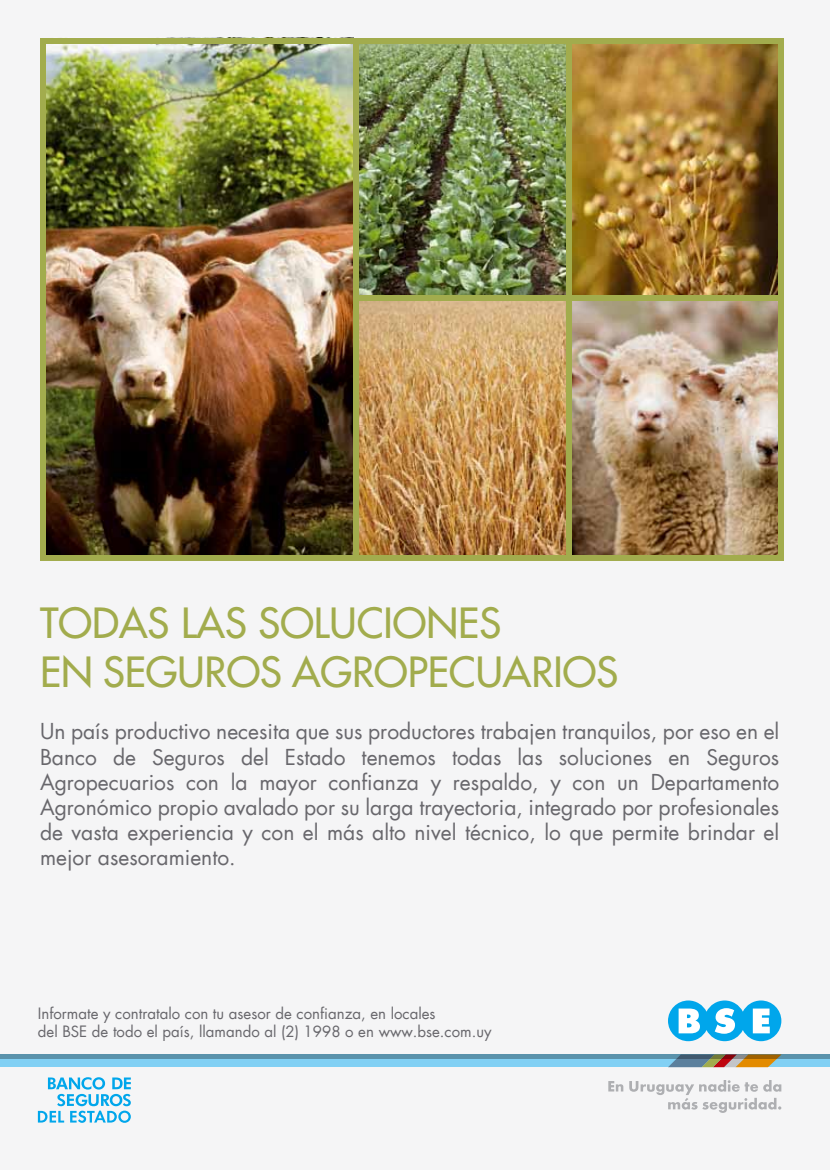
<style>
.page{position:relative;width:830px;height:1170px;background:#fff}
.page>*{position:absolute;margin:0;border:0;box-sizing:border-box;transform-origin:0 0}
.t1{font:40.5px/48.6px "Futura";color:#a2ac4d}
.t2{font:21px/25.2px "Futura";color:#68676c;text-align:justify}
.t3{font:15px/18px "Futura";color:#68676c}
</style>
<div class="page">
<div style="left:0;top:0;width:829px;height:1169px;background:#f5f5f6"></div>
<svg style="left:38px;top:1077px;width:93px;height:45px"></svg>
<svg style="left:668px;top:1000px;width:113px;height:41px"></svg>
<svg style="left:608px;top:1080px;width:173px;height:32px"></svg>
<div style="left:0;top:1054px;width:829px;height:13px;background:#81d0f4"></div>
<svg style="left:667px;top:1058px;width:114px;height:9px"></svg>
<svg style="left:0;top:1054px;width:829px;height:4px;fill:#5a92ab"></svg>
<img style="left:46px;top:44px;width:306px;height:510px">
<img style="left:358px;top:301px;width:419px;height:253px">
<img style="left:358px;top:44px;width:207px;height:251px">
<img style="left:571px;top:44px;width:206px;height:251px">
<div style="left:40px;top:38px;width:6px;height:522px;background:#a2ac4d"></div>
<div style="left:352px;top:38px;width:6px;height:522px;background:#a2ac4d"></div>
<div style="left:565px;top:38px;width:6px;height:522px;background:#a2ac4d"></div>
<div style="left:777px;top:38px;width:6px;height:522px;background:#a2ac4d"></div>
<div style="left:40px;top:554px;width:743px;height:6px;background:#a2ac4d"></div>
<div style="left:40px;top:38px;width:743px;height:6px;background:#a2ac4d"></div>
<div style="left:355px;top:295px;width:428px;height:6px;background:#a2ac4d"></div>
<h1 class="t1" style="left:40px;top:598px;width:579px">TODAS LAS SOLUCIONES<br>EN SEGUROS AGROPECUARIOS</h1>
<p class="t2" style="left:40px;top:718px;width:740px">Un país productivo necesita que sus productores trabajen tranquilos, por eso en el Banco de Seguros del Estado tenemos todas las soluciones en Seguros Agropecuarios con la mayor confianza y respaldo, y con un Departamento Agronómico propio avalado por su larga trayectoria, integrado por profesionales de vasta experiencia y con el más alto nivel técnico, lo que permite brindar el mejor asesoramiento.</p>
<p class="t3" style="left:38px;top:1003px;width:455px">Informate y contratalo con tu asesor de confianza, en locales<br>del BSE de todo el país, llamando al (2) 1998 o en www.bse.com.uy</p>
</div>
